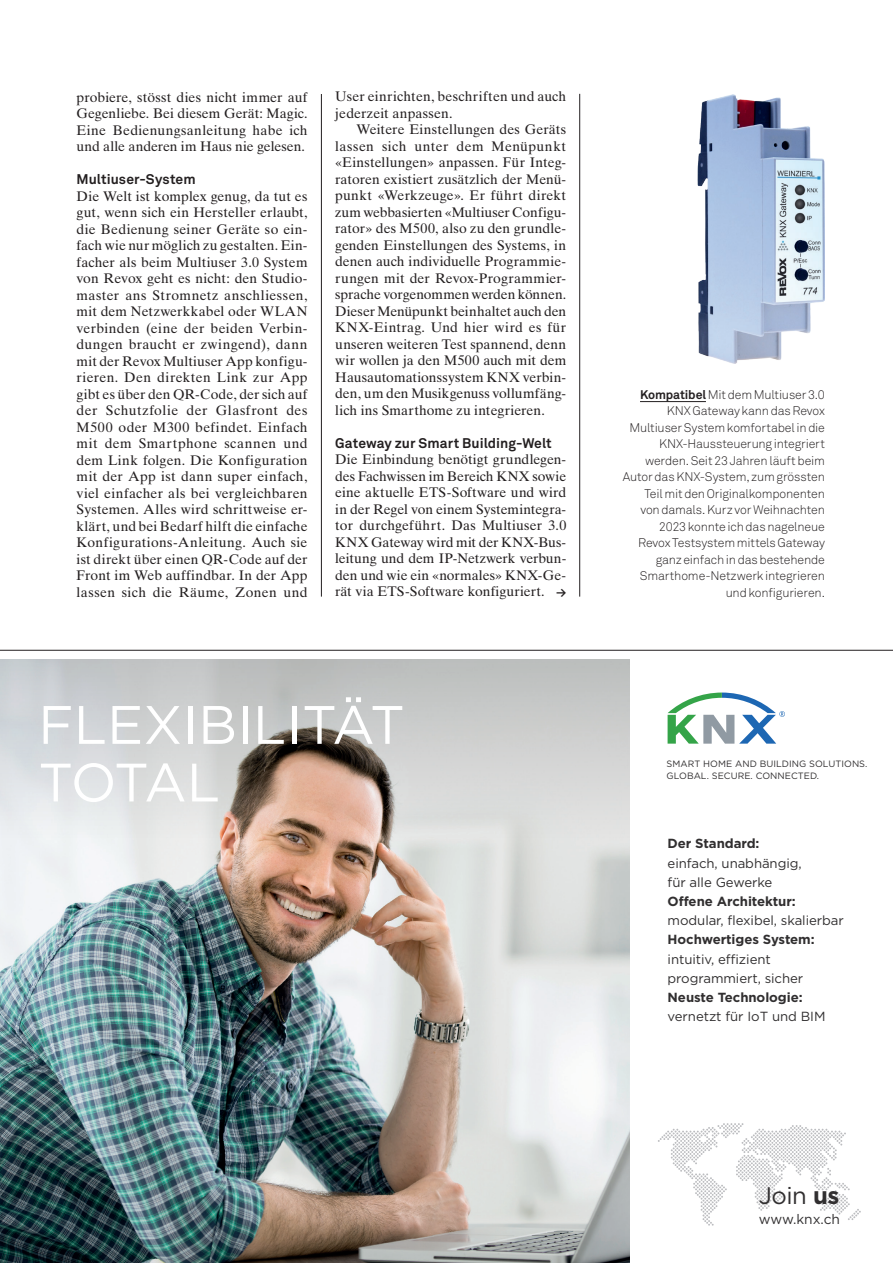
<style>
.page{position:relative;width:893px;height:1263px;background:#fff}
.page>*{position:absolute;margin:0;border:0;box-sizing:border-box;transform-origin:0 0}
.t1{font:54px/57.6px "Gotham";color:#fff}
.t2{font:23.85px "Gotham";color:#312f30}
.t3{font:13.8px/16.5px "Times Ten LT Std";letter-spacing:.015em;color:#231f20;text-align:justify}
.t4{font:700 13.8px "Akkurat Std";letter-spacing:.005em;color:#231f20}
.t5{font:13.8px "Gotham";color:#312f30}
.t6{font:13.2px/19.2px "Gotham";letter-spacing:-.005em;color:#312f30}
.t7{font:700 13.2px "Gotham";letter-spacing:-.005em;color:#312f30}
.t8{font:700 12.75px "Akkurat Std";color:#231f20}
.t9{font:300 12.3px/16.5px "Akkurat Std";letter-spacing:-.015em;color:#231f20;text-align:right}
.t10{font:9.15px/12.3px "Gotham";letter-spacing:.005em;color:#312f30}
.s1{font-weight:700}
</style>
<div class="page">
<hr style="left:321px;top:94px;width:1px;height:503px;background:#231f20">
<hr style="left:579px;top:94px;width:1px;height:503px;background:#231f20">
<img style="left:0;top:838px;width:629px;height:425px">
<svg style="left:0;top:659px;width:629px;height:179px;background:#c8c6c4"></svg>
<svg style="left:658px;top:1123px;width:203px;height:102px"></svg>
<svg style="left:668px;top:692px;width:117px;height:52px"></svg>
<hr style="left:640px;top:401px;width:66px;height:1px;background:#231f20">
<img style="left:698px;top:94px;width:127px;height:269px">
<hr style="left:0;top:650px;width:893px;height:1px;background:#231f20">
<p class="t3" style="left:77px;top:89px;width:233px">probiere, stösst dies nicht immer auf Gegenliebe. Bei diesem Gerät: Magic.<br>Eine Bedienungsanleitung habe ich und alle anderen im Haus nie gelesen.</p>
<p class="t4" style="left:77px;top:171px;width:121px">Multiuser-System</p>
<p class="t3" style="left:77px;top:188px;width:233px">Die Welt ist komplex genug, da tut es gut, wenn sich ein Hersteller erlaubt, die Bedienung seiner Geräte so ein&shy;fach wie nur möglich zu gestalten. Ein&shy;facher als beim Multiuser 3.0 System von Revox geht es nicht: den Studio&shy;master ans Stromnetz anschliessen, mit dem Netzwerkkabel oder WLAN verbinden (eine der beiden Verbin&shy;dungen braucht er zwingend), dann mit der Revox Multiuser App konfigu&shy;rieren. Den direkten Link zur App gibt es über den QR-Code, der sich auf der Schutzfolie der Glasfront des M500 oder M300 befindet. Einfach mit dem Smartphone scannen und dem Link folgen. Die Konfiguration mit der App ist dann super einfach, viel einfacher als bei vergleichbaren Systemen. Alles wird schrittweise er&shy;klärt, und bei Bedarf hilft die einfache Konfigurations-Anleitung. Auch sie ist direkt über einen QR-Code auf der Front im Web auffindbar. In der App lassen sich die Räume, Zonen und</p>
<p class="t3" style="left:335px;top:88px;width:233px">User einrichten, beschriften und auch jederzeit anpassen.</p>
<p class="t3" style="left:335px;top:121px;width:233px;text-indent:21px">Weitere Einstellungen des Geräts lassen sich unter dem Menüpunkt «Einstellungen» anpassen. Für Integ&shy;ratoren existiert zusätzlich der Menü&shy;punkt «Werkzeuge». Er führt direkt zum webbasierten «Multiuser Configu&shy;rator» des M500, also zu den grundle&shy;genden Einstellungen des Systems, in denen auch individuelle Programmie&shy;rungen mit der Revox-Programmier&shy;sprache vorgenommen werden können.<br>Dieser Menüpunkt beinhaltet auch den KNX-Eintrag. Und hier wird es für unseren weiteren Test spannend, denn wir wollen ja den M500 auch mit dem Hausautomationssystem KNX verbin&shy;den, um den Musikgenuss vollumfäng&shy;lich ins Smarthome zu integrieren.</p>
<p class="t4" style="left:335px;top:434px;width:218px">Gateway zur Smart Building-Welt</p>
<p class="t3" style="left:335px;top:451px;width:233px">Die Einbindung benötigt grundlegen&shy;des Fachwissen im Bereich KNX sowie eine aktuelle ETS-Software und wird in der Regel von einem Systemintegra&shy;tor durchgeführt. Das Multiuser 3.0<br>KNX Gateway wird mit der KNX-Bus&shy;leitung und dem IP-Netzwerk verbun&shy;den und wie ein «normales» KNX-Ge&shy;rät via ETS-Software konfiguriert.</p>
<p class="t9" style="left:623px;top:386px;width:204px"><span class="s1">Kompatibel</span> Mit dem Multiuser 3.0<br>KNX Gateway kann das Revox<br>Multiuser System komfortabel in die<br>KNX-Haussteuerung integriert werden. Seit 23 Jahren läuft beim<br>Autor das KNX-System, zum grössten<br>Teil mit den Originalkomponenten von damals. Kurz vor Weihnachten<br>2023 konnte ich das nagelneue<br>Revox Testsystem mittels Gateway ganz einfach in das bestehende<br>Smarthome-Netzwerk integrieren</p>
<p class="t8" style="left:556px;top:584px;width:12px">→</p>
<p class="t9" style="left:726px;top:584px;width:101px">und konfigurieren.</p>
<h1 class="t1" style="left:38px;top:695px;width:368px">FLEXIBILITÄT<br>TOTAL</h1>
<p class="t10" style="left:666px;top:757px;width:202px">SMART HOME AND BUILDING SOLUTIONS.<br>GLOBAL. SECURE. CONNECTED.</p>
<p class="t7" style="left:668px;top:835px;width:93px">Der Standard:</p>
<p class="t6" style="left:668px;top:853px;width:136px">einfach, unabhängig, für alle Gewerke</p>
<p class="t7" style="left:668px;top:892px;width:130px">Offene Architektur:</p>
<p class="t6" style="left:668px;top:911px;width:178px">modular, flexibel, skalierbar</p>
<p class="t7" style="left:668px;top:931px;width:149px">Hochwertiges System:</p>
<p class="t6" style="left:668px;top:949px;width:137px">intuitiv, effizient programmiert, sicher</p>
<p class="t7" style="left:668px;top:988px;width:137px">Neuste Technologie:</p>
<p class="t6" style="left:668px;top:1007px;width:159px">vernetzt für IoT und BIM</p>
<h2 class="t2" style="left:759px;top:1180px;width:82px">Join <span class="s1">us</span></h2>
<p class="t5" style="left:759px;top:1210px;width:83px">www.knx.ch</p>
</div>
